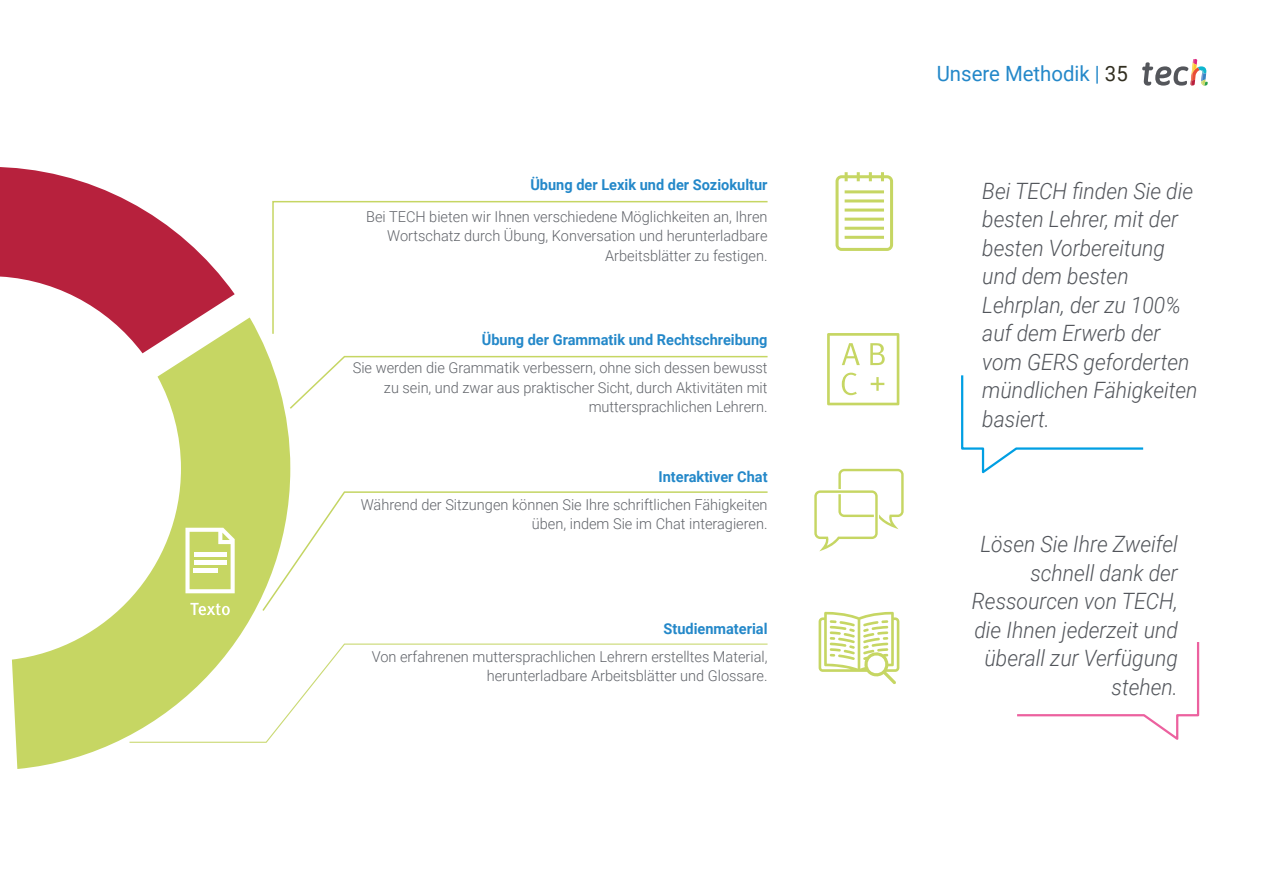
<style>
.page{position:relative;width:1263px;height:893px;background:#fff}
.page>*{position:absolute;margin:0;border:0;box-sizing:border-box;transform-origin:0 0}
.t1{font:italic 300 22.5px/28.5px "Roboto";color:#52555b;scale:.94 1}
.t2{font:21px "Roboto";color:#2488c9}
.t3{font:300 15px/19.5px "Roboto";color:#61646a;text-align:right}
.t4{font:700 15px "Roboto";color:#2488c9}
.s1{color:#312e20}
</style>
<div class="page">
<svg style="left:1142px;top:59px;width:66px;height:27px"></svg>
<svg style="left:1017px;top:642px;width:183px;height:98px"></svg>
<svg style="left:961px;top:375px;width:183px;height:99px"></svg>
<svg style="left:290px;top:643px;width:478px;height:70px"></svg>
<svg style="left:290px;top:491px;width:478px;height:82px"></svg>
<svg style="left:290px;top:355px;width:478px;height:54px"></svg>
<svg style="left:272px;top:200px;width:496px;height:117px"></svg>
<svg style="left:827px;top:333px;width:72px;height:72px"></svg>
<svg style="left:819px;top:612px;width:80px;height:72px"></svg>
<svg style="left:814px;top:469px;width:90px;height:82px"></svg>
<svg style="left:835px;top:172px;width:58px;height:79px"></svg>
<svg style="left:12px;top:317px;width:278px;height:452px"></svg>
<svg style="left:0;top:167px;width:235px;height:223px"></svg>
<svg style="left:185px;top:528px;width:50px;height:65px"></svg>
<svg style="left:190px;top:603px;width:40px;height:12px"></svg>
<p class="t4" style="left:530px;top:174px;width:239px">Übung der Lexik und der Soziokultur</p>
<p class="t3" style="left:366px;top:206px;width:403px">Bei TECH bieten wir Ihnen verschiedene Möglichkeiten an, Ihren<br>Wortschatz durch Übung, Konversation und herunterladbare<br>Arbeitsblätter zu festigen.</p>
<p class="t4" style="left:482px;top:329px;width:287px">Übung der Grammatik und Rechtschreibung</p>
<p class="t3" style="left:353px;top:357px;width:416px">Sie werden die Grammatik verbessern, ohne sich dessen bewusst zu sein, und zwar aus praktischer Sicht, durch Aktivitäten mit muttersprachlichen Lehrern.</p>
<p class="t4" style="left:658px;top:466px;width:111px">Interaktiver Chat</p>
<p class="t3" style="left:361px;top:494px;width:408px">Während der Sitzungen können Sie Ihre schriftlichen Fähigkeiten üben, indem Sie im Chat interagieren.</p>
<p class="t4" style="left:663px;top:618px;width:106px">Studienmaterial</p>
<p class="t3" style="left:372px;top:646px;width:397px">Von erfahrenen muttersprachlichen Lehrern erstelltes Material, herunterladbare Arbeitsblätter und Glossare.</p>
<h2 class="t2" style="left:937px;top:59px;width:193px">Unsere Methodik | <span class="s1">35</span></h2>
<h1 class="t1" style="left:982px;top:176px;width:230px">Bei TECH finden Sie die besten Lehrer, mit der besten Vorbereitung und dem besten<br>Lehrplan, der zu 100% auf dem Erwerb der vom GERS geforderten mündlichen Fähigkeiten basiert.</h1>
<h1 class="t1" style="left:972px;top:529px;width:221px;text-align:right">Lösen Sie Ihre Zweifel schnell dank der<br>Ressourcen von TECH, die Ihnen jederzeit und überall zur Verfügung stehen.</h1>
</div>
